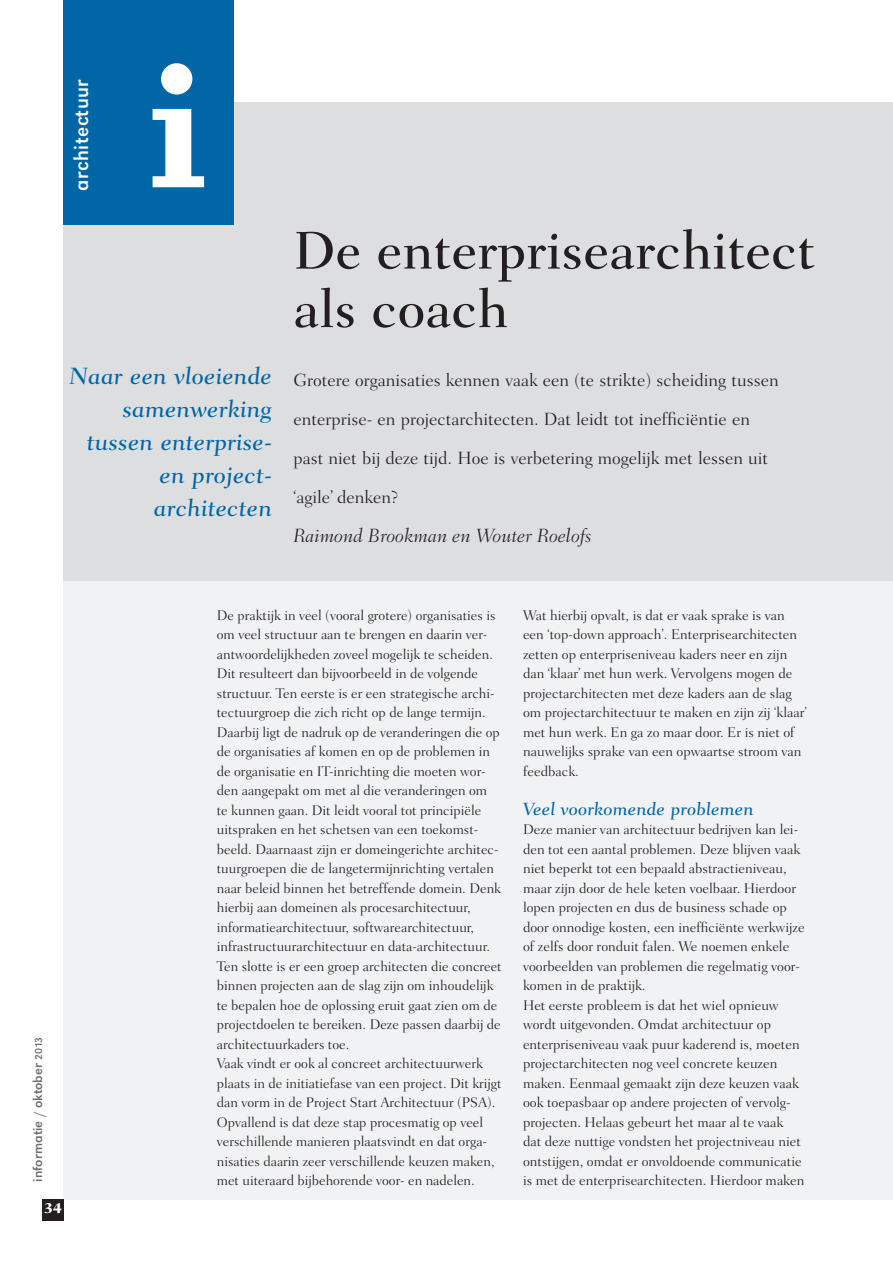
<style>
.page{position:relative;width:893px;height:1263px;background:#fff}
.page>*{position:absolute;margin:0;border:0;box-sizing:border-box;transform-origin:0 0}
.t1{font:800 180px "Joanna MT Std";color:#fff}
.kop{font:500 54px/58.5px "Fairfield LT Std";color:#231f20}
.onderkop{font:24px/33px "Fairfield LT Std Caption Med";color:#0166a5;text-align:right}
.t2{font:21px "URW Grotesk TOT";letter-spacing:.025em;color:#fff;scale:.95 1}
.auteursnaam{font:italic 300 19.5px "Fairfield LT Std";color:#231f20}
.aanhef{font:300 18px/39px "Fairfield LT Std";color:#231f20}
.tussenkop1{font:18px "Fairfield LT Std Caption Med";color:#0166a5}
.t3{font:800 15px "Fairfield LT Std";color:#fff}
.platte_tekst{font:300 14.25px/19.5px "Fairfield LT Std";color:#231f20}
.t4{font:13.5px "URW Grotesk TOT";color:#6c6d70}
.s1{font-size:10.5px}
</style>
<div class="page">
<div style="left:64px;top:102px;width:829px;height:1097px;background:#f1f2f3"></div>
<div style="left:43px;top:1199px;width:21px;height:21px;background:#231f20"></div>
<div style="left:64px;top:102px;width:829px;height:478px;background:#dddee0"></div>
<div style="left:64px;top:0;width:170px;height:225px;background:#0166a5"></div>
<p class="t2" style="left:69px;top:191px;width:119px;rotate:-90deg">architectuur</p>
<p class="t1" style="left:150px;top:35px;width:58px">i</p>
<p class="onderkop" style="left:69px;top:359px;width:205px">Naar een vloeiende samenwerking tussen enterprise&shy;en project&shy;architecten</p>
<p class="kop" style="left:293px;top:222px;width:523px">De enterprisearchitect als coach</p>
<p class="aanhef" style="left:293px;top:360px;width:487px">Grotere organisaties kennen vaak een (te strikte) scheiding tussen enterprise- en projectarchitecten. Dat leidt tot inefficiëntie en past niet bij deze tijd. Hoe is verbetering mogelijk met lessen uit ‘agile’ denken?</p>
<p class="auteursnaam" style="left:293px;top:524px;width:300px">Raimond Brookman en Wouter Roelofs</p>
<p class="t4" style="left:30px;top:1181px;width:146px;rotate:-90deg">informatie / oktober <span class="s1">2013</span></p>
<p class="t3" style="left:44px;top:1199px;width:20px">34</p>
<p class="platte_tekst" style="left:217px;top:605px;width:286px">De praktijk in veel (vooral grotere) organisaties is om veel structuur aan te brengen en daarin ver&shy;antwoordelijkheden zoveel mogelijk te scheiden.<br>Dit resulteert dan bijvoorbeeld in de volgende structuur. Ten eerste is er een strategische archi&shy;tectuurgroep die zich richt op de lange termijn.<br>Daarbij ligt de nadruk op de veranderingen die op de organisaties af komen en op de problemen in de organisatie en IT-inrichting die moeten wor&shy;den aangepakt om met al die veranderingen om te kunnen gaan. Dit leidt vooral tot principiële uitspraken en het schetsen van een toekomst&shy;beeld. Daarnaast zijn er domeingerichte architec&shy;tuurgroepen die de langetermijnrichting vertalen naar beleid binnen het betreffende domein. Denk hierbij aan domeinen als procesarchitectuur, informatiearchitectuur, softwarearchitectuur, infrastructuurarchitectuur en data-architectuur.<br>Ten slotte is er een groep architecten die concreet binnen projecten aan de slag zijn om inhoudelijk te bepalen hoe de oplossing eruit gaat zien om de projectdoelen te bereiken. Deze passen daarbij de architectuurkaders toe.</p>
<p class="platte_tekst" style="left:217px;top:1054px;width:286px">Vaak vindt er ook al concreet architectuurwerk plaats in de initiatiefase van een project. Dit krijgt dan vorm in de Project Start Architectuur (PSA).<br>Opvallend is dat deze stap procesmatig op veel verschillende manieren plaatsvindt en dat orga&shy;nisaties daarin zeer verschillende keuzen maken, met uiteraard bijbehorende voor- en nadelen.</p>
<p class="platte_tekst" style="left:523px;top:605px;width:285px">Wat hierbij opvalt, is dat er vaak sprake is van een ‘top-down approach’. Enterprisearchitecten zetten op enterpriseniveau kaders neer en zijn dan ‘klaar’ met hun werk. Vervolgens mogen de projectarchitecten met deze kaders aan de slag om projectarchitectuur te maken en zijn zij ‘klaar’ met hun werk. En ga zo maar door. Er is niet of nauwelijks sprake van een opwaartse stroom van feedback.</p>
<p class="tussenkop1" style="left:523px;top:798px;width:232px">Veel voorkomende problemen</p>
<p class="platte_tekst" style="left:523px;top:820px;width:283px">Deze manier van architectuur bedrijven kan lei&shy;den tot een aantal problemen. Deze blijven vaak niet beperkt tot een bepaald abstractieniveau, maar zijn door de hele keten voelbaar. Hierdoor lopen projecten en dus de business schade op door onnodige kosten, een inefficiënte werkwijze of zelfs door ronduit falen. We noemen enkele voorbeelden van problemen die regelmatig voor&shy;komen in de praktijk.</p>
<p class="platte_tekst" style="left:523px;top:995px;width:283px">Het eerste probleem is dat het wiel opnieuw wordt uitgevonden. Omdat architectuur op enterpriseniveau vaak puur kaderend is, moeten projectarchitecten nog veel concrete keuzen maken. Eenmaal gemaakt zijn deze keuzen vaak ook toepasbaar op andere projecten of vervolg&shy;projecten. Helaas gebeurt het maar al te vaak dat deze nuttige vondsten het projectniveau niet ontstijgen, omdat er onvoldoende communicatie is met de enterprisearchitecten. Hierdoor maken</p>
</div>
